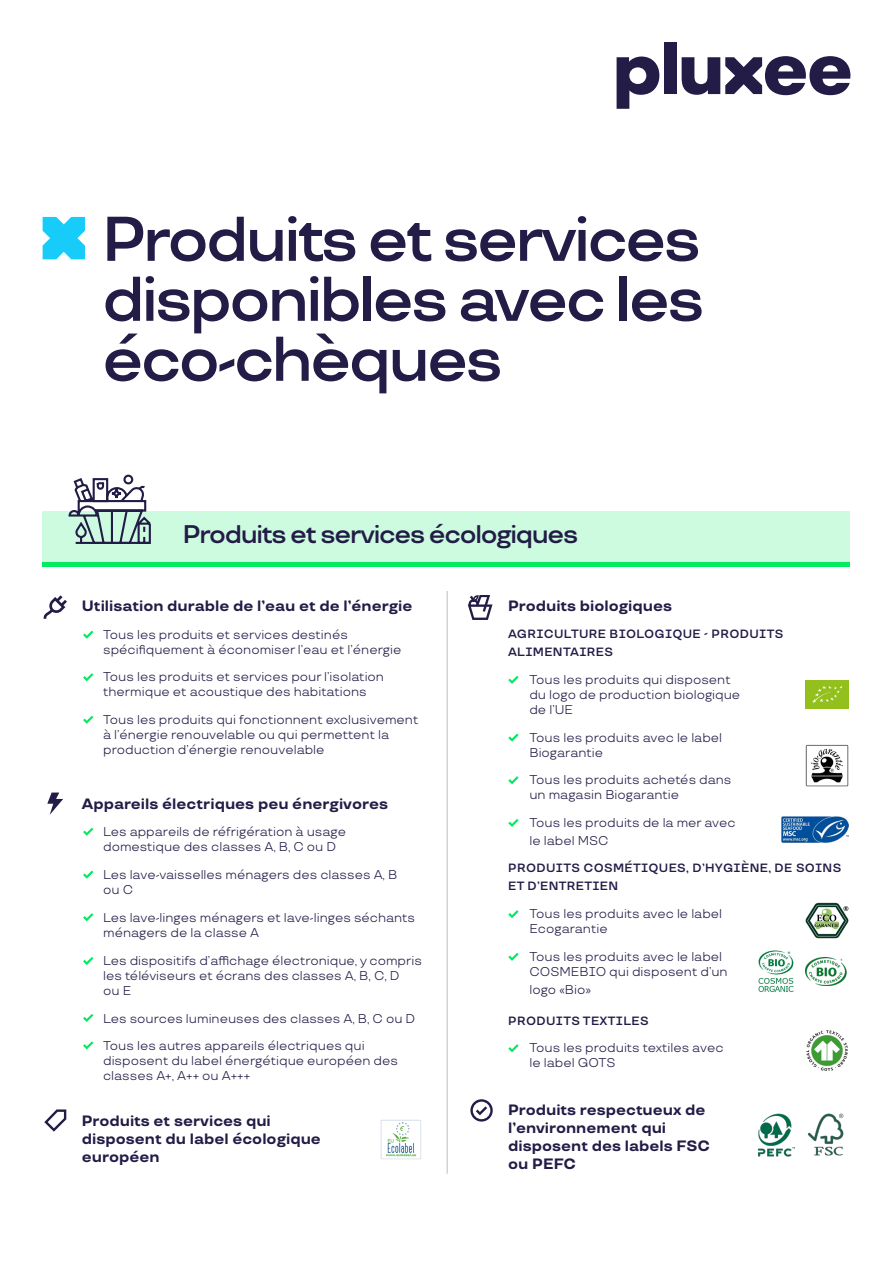
<style>
.page{position:relative;width:893px;height:1263px;background:#fff}
.page>*{position:absolute;margin:0;border:0;box-sizing:border-box;transform-origin:0 0}
.t1{font:600 63px/60px "TT Travels";letter-spacing:-.05em;color:#221c46;text-align:justify}
.t2{font:600 25.5px "TT Travels";letter-spacing:-.05em;color:#221c46}
.t3{font:700 15px/18px "TT Travels";color:#221c46}
.t4{font:12.75px/15px "TT Travels";color:#221c46}
.t5{font:600 12px/18px "TT Travels";letter-spacing:.025em;color:#221c46}
</style>
<div class="page">
<svg style="left:43px;top:217px;width:42px;height:42px;background:#33d2f9"></svg>
<div style="left:43px;top:511px;width:807px;height:51px;background:#ccfbdf"></div>
<div style="left:43px;top:562px;width:807px;height:5px;background:#00eb5e"></div>
<svg style="left:68px;top:474px;width:83px;height:70px"></svg>
<hr style="left:446px;top:591px;width:2px;height:583px;background:#d3d2da">
<svg style="left:44px;top:595px;width:23px;height:24px"></svg>
<svg style="left:47px;top:792px;width:16px;height:23px"></svg>
<svg style="left:44px;top:1109px;width:22px;height:23px"></svg>
<svg style="left:470px;top:1099px;width:23px;height:22px"></svg>
<svg style="left:468px;top:595px;width:24px;height:25px"></svg>
<img style="left:380px;top:1119px;width:41px;height:41px">
<img style="left:806px;top:680px;width:42px;height:29px">
<img style="left:806px;top:744px;width:42px;height:43px">
<img style="left:782px;top:816px;width:66px;height:26px">
<img style="left:806px;top:902px;width:42px;height:37px">
<img style="left:806px;top:958px;width:41px;height:28px">
<img style="left:758px;top:950px;width:36px;height:42px">
<img style="left:806px;top:1030px;width:42px;height:41px">
<img style="left:808px;top:1114px;width:36px;height:42px">
<img style="left:757px;top:1114px;width:38px;height:42px">
<svg style="left:83px;top:631px;width:10px;height:8px"></svg>
<svg style="left:83px;top:673px;width:10px;height:8px"></svg>
<svg style="left:83px;top:716px;width:10px;height:8px"></svg>
<svg style="left:83px;top:828px;width:10px;height:8px"></svg>
<svg style="left:83px;top:870px;width:10px;height:9px"></svg>
<svg style="left:83px;top:913px;width:10px;height:8px"></svg>
<svg style="left:83px;top:957px;width:10px;height:8px"></svg>
<svg style="left:83px;top:1014px;width:10px;height:8px"></svg>
<svg style="left:83px;top:1041px;width:10px;height:8px"></svg>
<svg style="left:508px;top:676px;width:11px;height:8px"></svg>
<svg style="left:508px;top:733px;width:11px;height:9px"></svg>
<svg style="left:508px;top:776px;width:11px;height:8px"></svg>
<svg style="left:508px;top:819px;width:11px;height:8px"></svg>
<svg style="left:508px;top:910px;width:11px;height:8px"></svg>
<svg style="left:508px;top:953px;width:11px;height:8px"></svg>
<svg style="left:508px;top:1044px;width:11px;height:8px"></svg>
<svg style="left:617px;top:57px;width:42px;height:52px"></svg>
<div style="left:664px;top:43px;width:12px;height:51px;background:#221c46"></div>
<svg style="left:682px;top:56px;width:168px;height:39px"></svg>
<h1 class="t1" style="left:102px;top:210px;width:604px">Produits et services disponibles avec les éco-chèques</h1>
<h2 class="t2" style="left:183px;top:518px;width:397px">Produits et services écologiques</h2>
<p class="t3" style="left:82px;top:597px;width:332px">Utilisation durable de l’eau et de l’énergie</p>
<p class="t4" style="left:103px;top:627px;width:300px">Tous les produits et services destinés spécifiquement à économiser l’eau et l’énergie</p>
<p class="t4" style="left:103px;top:670px;width:282px">Tous les produits et services pour l’isolation thermique et acoustique des habitations</p>
<p class="t4" style="left:103px;top:712px;width:317px">Tous les produits qui fonctionnent exclusivement à l’énergie renouvelable ou qui permettent la production d’énergie renouvelable</p>
<p class="t3" style="left:82px;top:795px;width:308px">Appareils électriques peu énergivores</p>
<p class="t4" style="left:103px;top:825px;width:244px">Les appareils de réfrigération à usage domestique des classes A, B, C ou D</p>
<p class="t4" style="left:103px;top:867px;width:296px">Les lave-vaisselles ménagers des classes A, B ou C</p>
<p class="t4" style="left:103px;top:910px;width:313px">Les lave-linges ménagers et lave-linges séchants ménagers de la classe A</p>
<p class="t4" style="left:103px;top:953px;width:320px">Les dispositifs d’affichage électronique, y compris les téléviseurs et écrans des classes A, B, C, D<br>ou E</p>
<p class="t4" style="left:103px;top:1004px;width:314px;line-height:27.8px">Les sources lumineuses des classes A, B, C ou D<br>Tous les autres appareils électriques qui</p>
<p class="t4" style="left:103px;top:1053px;width:296px">disposent du label énergétique européen des classes A+, A++ ou A+++</p>
<p class="t3" style="left:82px;top:1111px;width:241px">Produits et services qui disposent du label écologique européen</p>
<p class="t3" style="left:508px;top:597px;width:165px">Produits biologiques</p>
<p class="t5" style="left:508px;top:625px;width:277px">AGRICULTURE BIOLOGIQUE - PRODUITS<br>ALIMENTAIRES</p>
<p class="t4" style="left:529px;top:672px;width:212px">Tous les produits qui disposent du logo de production biologique de l’UE</p>
<p class="t4" style="left:529px;top:730px;width:194px">Tous les produits avec le label<br>Biogarantie</p>
<p class="t4" style="left:529px;top:772px;width:204px">Tous les produits achetés dans un magasin Biogarantie</p>
<p class="t4" style="left:529px;top:814px;width:208px;line-height:18px">Tous les produits de la mer avec le label MSC</p>
<p class="t5" style="left:508px;top:859px;width:335px">PRODUITS COSMÉTIQUES, D’HYGIÈNE, DE SOINS<br>ET D’ENTRETIEN</p>
<p class="t4" style="left:529px;top:906px;width:194px">Tous les produits avec le label<br>Ecogarantie</p>
<p class="t4" style="left:529px;top:949px;width:200px">Tous les produits avec le label<br>COSMEBIO qui disposent d’un</p>
<p class="t4" style="left:529px;top:982px;width:63px">logo «Bio»</p>
<p class="t5" style="left:508px;top:1012px;width:142px">PRODUITS TEXTILES</p>
<p class="t4" style="left:529px;top:1040px;width:196px">Tous les produits textiles avec le label GOTS</p>
<p class="t3" style="left:508px;top:1101px;width:203px">Produits respectueux de l’environnement qui disposent des labels FSC ou PEFC</p>
</div>
